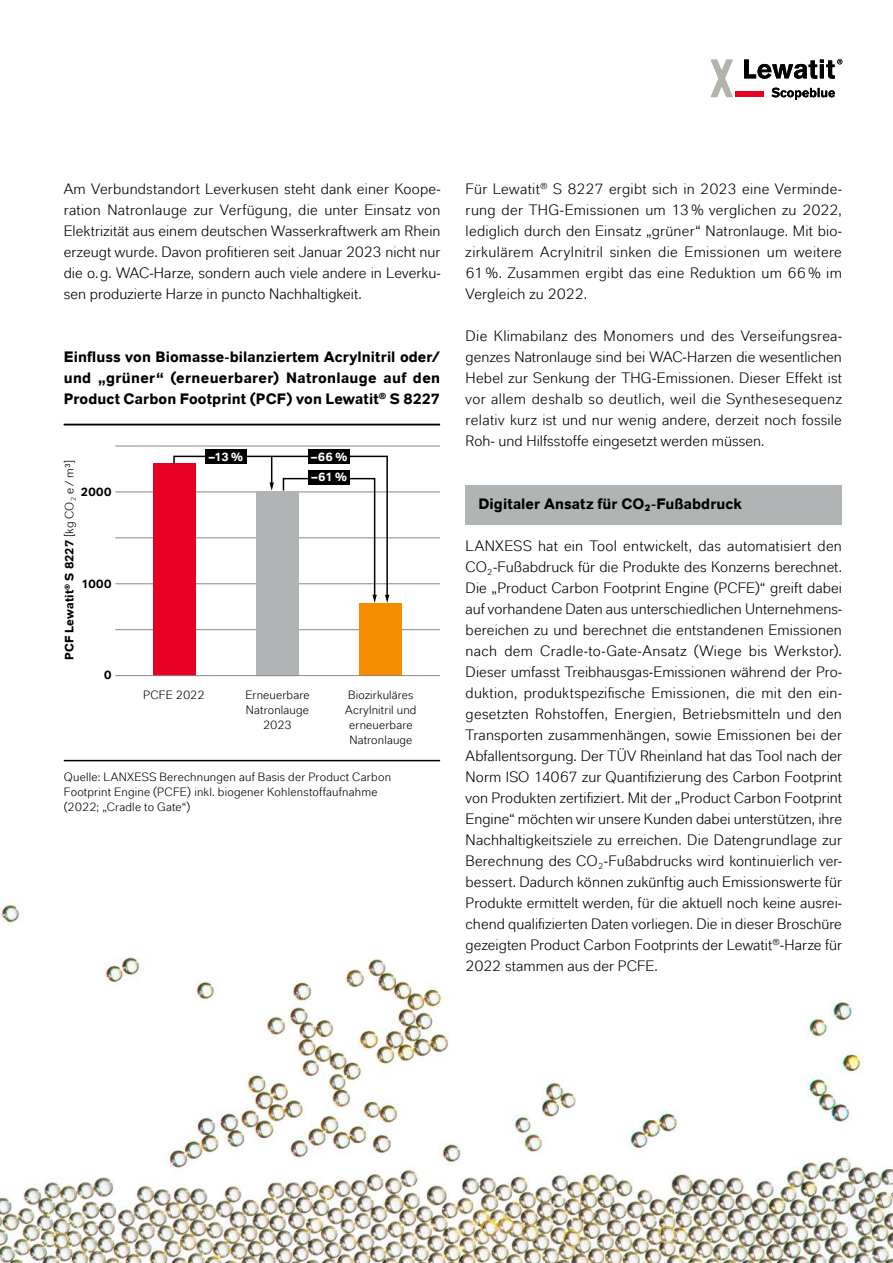
<style>
.page{position:relative;width:893px;height:1263px;background:#fff}
.page>*{position:absolute;margin:0;border:0;box-sizing:border-box;transform-origin:0 0}
.t1{font:15px/21px "Lanxess";letter-spacing:.005em;color:#000;text-align:justify}
.t2{font:700 15px/21px "Lanxess";letter-spacing:.01em;color:#000;text-align:justify}
.t3{font:12px/15px "Lanxess";letter-spacing:.015em;color:#000;text-align:center}
.t4{font:700 12px "Lanxess";letter-spacing:.015em;color:#000}
.t5{font:700 12px/20.2px "Lanxess";color:#fff}
.s1{font-weight:400}
</style>
<div class="page">
<img style="left:0;top:901px;width:893px;height:362px">
<div style="left:466px;top:485px;width:376px;height:39px;background:#b1b4b4"></div>
<hr style="left:64px;top:424px;width:376px;height:1px;background:#000">
<hr style="left:64px;top:760px;width:376px;height:1px;background:#000">
<hr style="left:115px;top:491px;width:325px;height:1px;background:#878988">
<hr style="left:115px;top:537px;width:325px;height:1px;background:#878988">
<hr style="left:115px;top:583px;width:325px;height:1px;background:#878988">
<hr style="left:115px;top:629px;width:325px;height:1px;background:#878988">
<hr style="left:115px;top:446px;width:325px;height:1px;background:#878988">
<div style="left:256px;top:491px;width:43px;height:185px;background:#b1b4b4"></div>
<div style="left:360px;top:603px;width:42px;height:73px;background:#f48e00"></div>
<div style="left:153px;top:464px;width:42px;height:212px;background:#e70023"></div>
<svg style="left:173px;top:455px;width:216px;height:148px"></svg>
<hr style="left:115px;top:675px;width:325px;height:1px;background:#878988">
<div style="left:205px;top:449px;width:41px;height:15px;background:#000"></div>
<div style="left:309px;top:449px;width:41px;height:15px;background:#000"></div>
<div style="left:309px;top:470px;width:41px;height:15px;background:#000"></div>
<div style="left:736px;top:92px;width:28px;height:5px;background:#e70023"></div>
<svg style="left:710px;top:60px;width:23px;height:37px"></svg>
<svg style="left:744px;top:59px;width:98px;height:20px"></svg>
<svg style="left:771px;top:88px;width:64px;height:12px"></svg>
<p class="t1" style="left:64px;top:178px;width:378px">Am Verbundstandort Leverkusen steht dank einer Koope&shy;ration Natronlauge zur Verfügung, die unter Einsatz von Elektrizität aus einem deutschen Wasserkraftwerk am Rhein erzeugt wurde. Davon profitieren seit Januar 2023 nicht nur die o.g. WAC-Harze, sondern auch viele andere in Leverku&shy;sen produzierte Harze in puncto Nachhaltigkeit.</p>
<p class="t1" style="left:466px;top:178px;width:378px">Für Lewatit<sup>®</sup> S 8227 ergibt sich in 2023 eine Verminde&shy;rung der THG-Emissionen um 13 % verglichen zu 2022, lediglich durch den Einsatz „grüner“ Natronlauge. Mit bio&shy;zirkulärem Acrylnitril sinken die Emissionen um weitere 61 %. Zusammen ergibt das eine Reduktion um 66 % im Vergleich zu 2022.</p>
<p class="t1" style="left:466px;top:325px;width:378px">Die Klimabilanz des Monomers und des Verseifungsrea&shy;genzes Natronlauge sind bei WAC-Harzen die wesentlichen Hebel zur Senkung der THG-Emissionen. Dieser Effekt ist vor allem deshalb so deutlich, weil die Synthesesequenz relativ kurz ist und nur wenig andere, derzeit noch fossile Roh- und Hilfsstoffe eingesetzt werden müssen.</p>
<p class="t2" style="left:64px;top:346px;width:378px">Einfluss von Biomasse-bilanziertem Acrylnitril oder/ und „grüner“ (erneuerbarer) Natronlauge auf den Product Carbon Footprint (PCF) von Lewatit<sup>®</sup> S 8227</p>
<p class="t4" style="left:62px;top:660px;width:201px;rotate:-90deg">PCF Lewatit<sup>®</sup> S 8227 <span class="s1">[kg CO</span><sub>2</sub> <span class="s1">e / m³]</span></p>
<p class="t4" style="left:81px;top:484px;width:32px">2000</p>
<p class="t4" style="left:81px;top:576px;width:32px">1000</p>
<p class="t4" style="left:104px;top:667px;width:9px">0</p>
<p class="t5" style="left:209px;top:446px;width:36px">–13 %</p>
<p class="t5" style="left:311px;top:446px;width:37px">–66 % –61 %</p>
<p class="t3" style="left:143px;top:687px;width:63px">PCFE 2022</p>
<p class="t3" style="left:245px;top:687px;width:66px">Erneuerbare<br>Natronlauge<br>2023</p>
<p class="t3" style="left:345px;top:687px;width:73px">Biozirkuläres<br>Acrylnitril und erneuerbare<br>Natronlauge</p>
<p class="t3" style="left:64px;top:769px;width:329px;text-align:left">Quelle: LANXESS Berechnungen auf Basis der Product Carbon<br>Footprint Engine (PCFE) inkl. biogener Kohlenstoffaufnahme (2022; „Cradle to Gate“)</p>
<p class="t2" style="left:478px;top:493px;width:168px">Digitaler Ansatz für CO</p>
<p class="t2" style="left:645px;top:499px;width:8px">²</p>
<p class="t2" style="left:651px;top:493px;width:92px">-Fußabdruck</p>
<p class="t1" style="left:466px;top:535px;width:378px">LANXESS hat ein Tool entwickelt, das automatisiert den CO<sub>2</sub>-Fußabdruck für die Produkte des Konzerns berechnet.<br>Die „Product Carbon Footprint Engine (PCFE)“ greift dabei auf vorhandene Daten aus unterschiedlichen Unternehmens&shy;bereichen zu und berechnet die entstandenen Emissionen nach dem Cradle-to-Gate-Ansatz (Wiege bis Werkstor).<br>Dieser umfasst Treibhausgas-Emissionen während der Pro&shy;duktion, produktspezifische Emissionen, die mit den ein&shy;gesetzten Rohstoffen, Energien, Betriebsmitteln und den Transporten zusammenhängen, sowie Emissionen bei der Abfallentsorgung. Der TÜV Rheinland hat das Tool nach der Norm ISO 14067 zur Quantifizierung des Carbon Footprint von Produkten zertifiziert. Mit der „Product Carbon Footprint Engine“ möchten wir unsere Kunden dabei unterstützen, ihre Nachhaltigkeitsziele zu erreichen. Die Datengrundlage zur Berechnung des CO<sub>2</sub>-Fußabdrucks wird kontinuierlich ver&shy;bessert. Dadurch können zukünftig auch Emissionswerte für Produkte ermittelt werden, für die aktuell noch keine ausrei&shy;chend qualifizierten Daten vorliegen. Die in dieser Broschüre gezeigten Product Carbon Footprints der Lewatit<sup>®</sup>-Harze für 2022 stammen aus der PCFE.</p>
</div>
